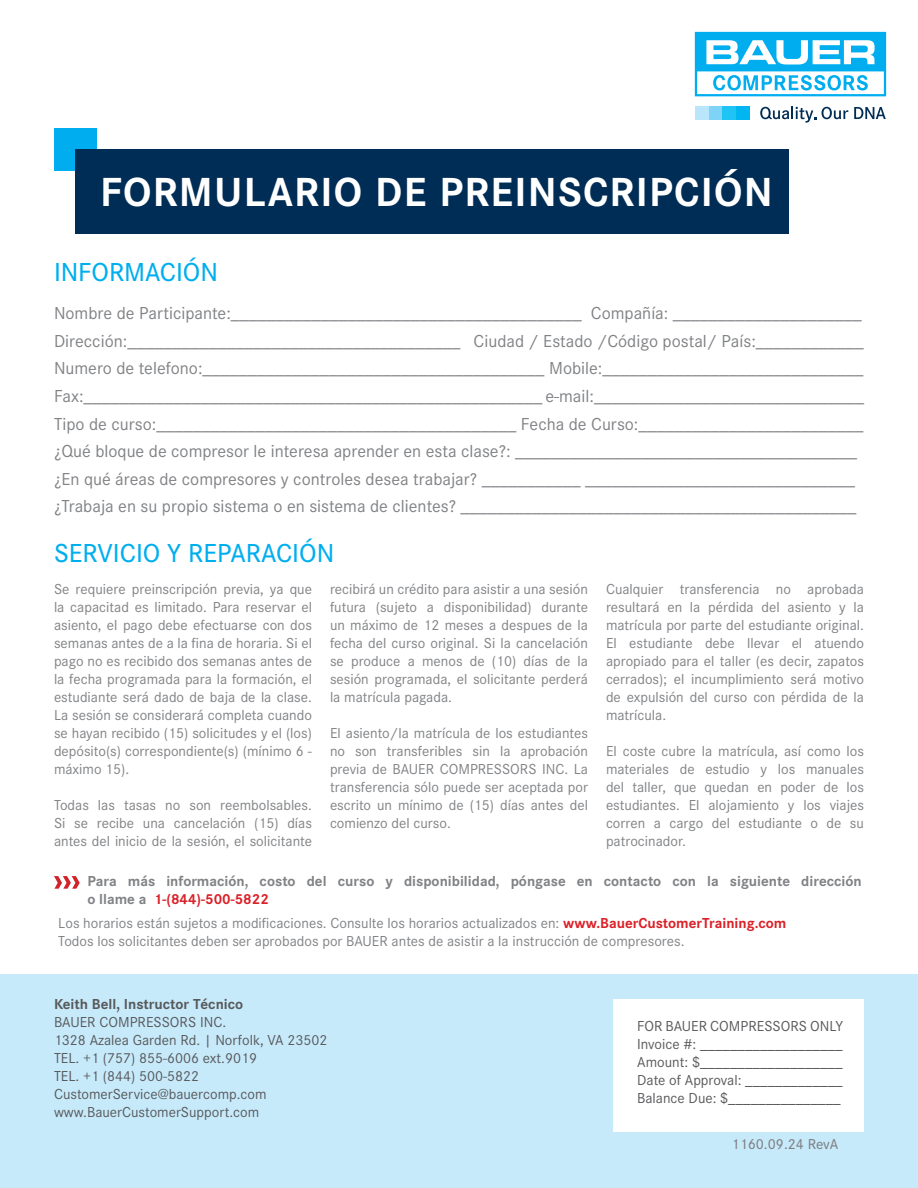
<style>
.page{position:relative;width:918px;height:1188px;background:#fff}
.page>*{position:absolute;margin:0;border:0;box-sizing:border-box;transform-origin:0 0}
.t1{font:700 42.15px "Corporate S Pro";letter-spacing:.03em;color:#fff}
.t2{font:500 27px "Corporate S";color:#00aeef}
.t3{font:18px/27.6px "Corporate S";color:#808285}
.t4{font:15px/18px "Corporate S Pro";color:#808285;text-align:justify}
.t5{font:15px/18px "Corporate S Pro";color:#58595b}
.t6{font:700 15px/18px "Corporate S Pro";color:#808285}
.t7{font:700 15px "Corporate S Pro";color:#58595b}
.t8{font:500 15px "Corporate S Pro";color:#808285}
.s1{color:#da2128}
.s2{font-weight:700;color:#da2128}
</style>
<div class="page">
<div style="left:0;top:974px;width:918px;height:214px;background:#c7eafb"></div>
<div style="left:613px;top:999px;width:251px;height:132px;background:#fff"></div>
<div style="left:54px;top:129px;width:42px;height:42px;background:#00aeef"></div>
<div style="left:75px;top:150px;width:714px;height:84px;background:#002d55"></div>
<svg style="left:695px;top:32px;width:191px;height:64px"></svg>
<svg style="left:822px;top:107px;width:26px;height:12px"></svg>
<svg style="left:854px;top:107px;width:32px;height:12px"></svg>
<svg style="left:760px;top:107px;width:56px;height:16px"></svg>
<div style="left:736px;top:106px;width:13px;height:14px;background:#00b6f1"></div>
<div style="left:722px;top:106px;width:14px;height:14px;background:#20c4f4"></div>
<div style="left:708px;top:106px;width:14px;height:14px;background:#7ed3f7"></div>
<div style="left:695px;top:106px;width:13px;height:14px;background:#b9e6fa"></div>
<svg style="left:54px;top:876px;width:26px;height:13px"></svg>
<h1 class="t1" style="left:100px;top:159px;width:674px">FORMULARIO DE PREINSCRIPCIÓN</h1>
<h2 class="t2" style="left:54px;top:254px;width:166px">INFORMACIÓN</h2>
<p class="t3" style="left:54px;top:299px;width:811px">Nombre de Participante:_______________________________________ Compañía: _____________________ Dirección:_____________________________________ Ciudad / Estado /Código postal/ País:____________ Numero de telefono:______________________________________ Mobile:_____________________________ Fax:___________________________________________________ e-mail:______________________________ Tipo de curso:________________________________________ Fecha de Curso:_________________________ ¿Qué bloque de compresor le interesa aprender en esta clase?: ______________________________________ ¿En qué áreas de compresores y controles desea trabajar? ___________ ______________________________ ¿Trabaja en su propio sistema o en sistema de clientes? ____________________________________________</p>
<h2 class="t2" style="left:54px;top:536px;width:282px">SERVICIO Y REPARACIÓN</h2>
<p class="t4" style="left:54px;top:579px;width:260px">Se requiere preinscripción previa, ya que la capacitad es limitado. Para reservar el asiento, el pago debe efectuarse con dos semanas antes de a la fina de horaria. Si el pago no es recibido dos semanas antes de la fecha programada para la formación, el estudiante será dado de baja de la clase.<br>La sesión se considerará completa cuando se hayan recibido (15) solicitudes y el (los) depósito(s) correspondiente(s) (mínimo 6 - máximo 15).</p>
<p class="t4" style="left:54px;top:795px;width:260px">Todas las tasas no son reembolsables.<br>Si se recibe una cancelación (15) días antes del inicio de la sesión, el solicitante</p>
<p class="t4" style="left:330px;top:579px;width:260px">recibirá un crédito para asistir a una sesión futura (sujeto a disponibilidad) durante un máximo de 12 meses a despues de la fecha del curso original. Si la cancelación se produce a menos de (10) días de la sesión programada, el solicitante perderá la matrícula pagada.</p>
<p class="t4" style="left:330px;top:723px;width:260px">El asiento/la matrícula de los estudiantes no son transferibles sin la aprobación previa de BAUER COMPRESSORS INC. La transferencia sólo puede ser aceptada por escrito un mínimo de (15) días antes del comienzo del curso.</p>
<p class="t4" style="left:606px;top:579px;width:260px">Cualquier transferencia no aprobada resultará en la pérdida del asiento y la matrícula por parte del estudiante original.<br>El estudiante debe llevar el atuendo apropiado para el taller (es decir, zapatos cerrados); el incumplimiento será motivo de expulsión del curso con pérdida de la matrícula.</p>
<p class="t4" style="left:606px;top:741px;width:260px">El coste cubre la matrícula, así como los materiales de estudio y los manuales del taller, que quedan en poder de los estudiantes. El alojamiento y los viajes corren a cargo del estudiante o de su patrocinador.</p>
<p class="t6" style="left:87px;top:871px;width:776px">Para más información, costo del curso y disponibilidad, póngase en contacto con la siguiente dirección o llame a <span class="s1">1-(844)-500-5822</span></p>
<p class="t4" style="left:58px;top:913px;width:730px">Los horarios están sujetos a modificaciones. Consulte los horarios actualizados en: <span class="s2">www.BauerCustomerTraining.com<br></span>Todos los solicitantes deben ser aprobados por BAUER antes de asistir a la instrucción de compresores.</p>
<p class="t7" style="left:54px;top:992px;width:191px">Keith Bell, Instructor Técnico</p>
<p class="t5" style="left:54px;top:1012px;width:275px">BAUER COMPRESSORS INC.<br>1328 Azalea Garden Rd. | Norfolk, VA 23502<br>TEL. +1 (757) 855-6006 ext.9019<br>TEL. +1 (844) 500-5822<br>CustomerService@bauercomp.com www.BauerCustomerSupport.com</p>
<p class="t5" style="left:637px;top:1016px;width:208px;text-align:justify">FOR BAUER COMPRESSORS ONLY Invoice #: ___________________ Amount: $___________________ Date of Approval: _____________ Balance Due: $_______________</p>
<p class="t8" style="left:732px;top:1133px;width:108px">1160.09.24 RevA</p>
</div>
